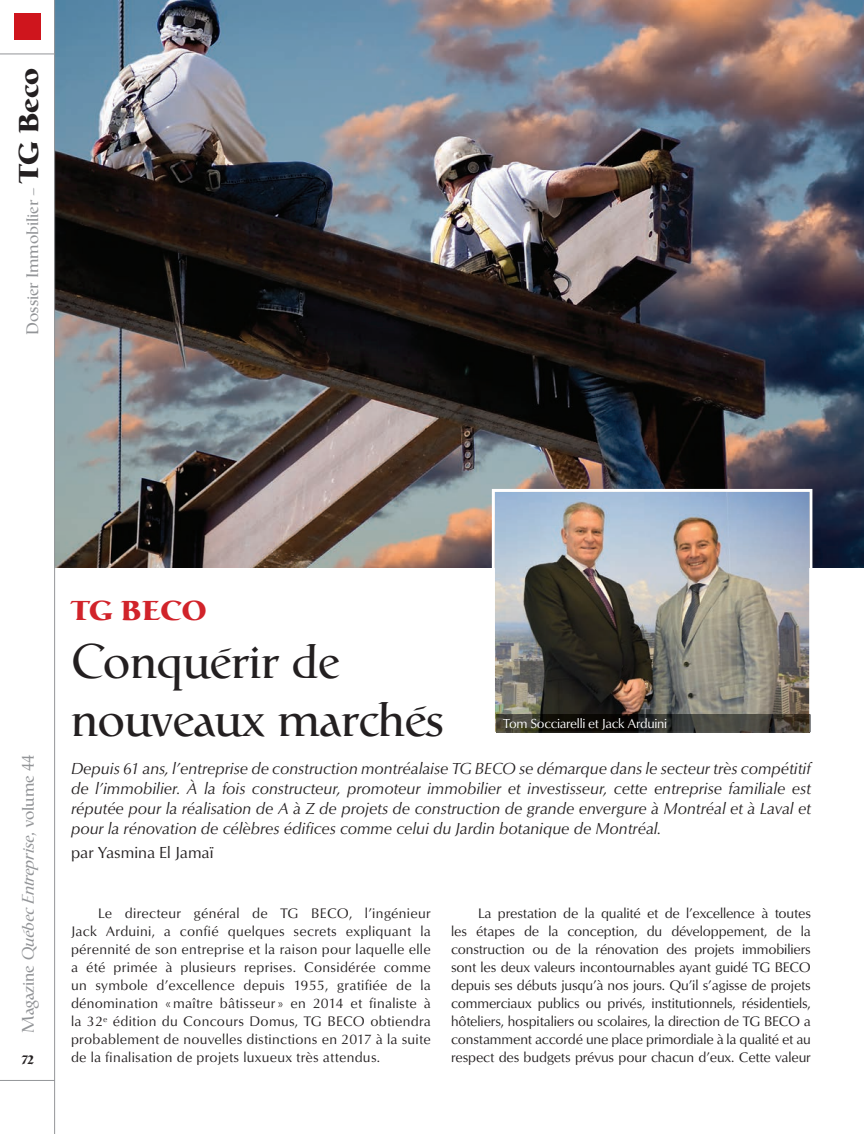
<style>
.page{position:relative;width:864px;height:1134px;background:#fff}
.page>*{position:absolute;margin:0;border:0;box-sizing:border-box;transform-origin:0 0}
.t1{font:48px/57.6px "Catull";color:#231f20}
.t2{font:700 27px "Catull";letter-spacing:.02em;color:#d1232a}
.t3{font:italic 16.5px/19.8px "Opus";color:#231f20;text-align:justify}
.t4{font:16.5px "Catull";letter-spacing:-.01em;color:#939598}
.t5{font:16.5px "Opus";color:#231f20}
.t6{font:14.25px/18px "Opus";color:#231f20;text-align:justify}
.t7{font:13.5px "Opus";letter-spacing:-.02em;color:#fff}
.t8{font:700 12px "Catull";color:#231f20}
.s1{font-weight:700;font-size:27px;color:#231f20}
.s2{font-style:italic}
</style>
<div class="page">
<img style="left:55px;top:0;width:809px;height:567px">
<img style="left:492px;top:489px;width:320px;height:244px">
<hr style="left:54px;top:0;width:1px;height:1133px;background:#939598">
<hr style="left:0;top:1079px;width:55px;height:1px;background:#939598">
<hr style="left:0;top:54px;width:55px;height:1px;background:#939598">
<div style="left:15px;top:13px;width:26px;height:27px;background:#cf151d"></div>
<svg style="left:496px;top:714px;width:315px;height:18px;background:#302f28"></svg>
<p class="t4" style="left:24px;top:334px;width:268px;rotate:-90deg">Dossier Immobilier – <span class="s1">TG Beco</span></p>
<p class="t4" style="left:19px;top:1032px;width:280px;rotate:-90deg">Magazine <span class="s2">Québec Entreprise</span>, volume 44</p>
<p class="t8" style="left:21px;top:1051px;width:15px">72</p>
<h2 class="t2" style="left:71px;top:593px;width:137px">TG BECO</h2>
<h1 class="t1" style="left:71px;top:635px;width:374px">Conquérir de nouveaux marchés</h1>
<p class="t3" style="left:71px;top:758px;width:741px">Depuis 61 ans, l’entreprise de construction montréalaise TG BECO se démarque dans le secteur très compétitif de l’immobilier. À la fois constructeur, promoteur immobilier et investisseur, cette entreprise familiale est réputée pour la réalisation de A à Z de projets de construction de grande envergure à Montréal et à Laval et pour la rénovation de célèbres édifices comme celui du Jardin botanique de Montréal.</p>
<p class="t5" style="left:71px;top:842px;width:144px">par Yasmina El Jamaï</p>
<p class="t7" style="left:503px;top:715px;width:166px">Tom Socciarelli et Jack Arduini</p>
<p class="t6" style="left:71px;top:904px;width:361px;text-indent:27px">Le directeur général de TG BECO, l’ingénieur Jack Arduini, a confié quelques secrets expliquant la pérennité de son entreprise et la raison pour laquelle elle a été primée à plusieurs reprises. Considérée comme un symbole d’excellence depuis 1955, gratifiée de la dénomination « maître bâtisseur » en 2014 et finaliste à la 32<sup>e</sup> édition du Concours Domus, TG BECO obtiendra probablement de nouvelles distinctions en 2017 à la suite de la finalisation de projets luxueux très attendus.</p>
<p class="t6" style="left:451px;top:904px;width:361px;text-indent:27px">La prestation de la qualité et de l’excellence à toutes les étapes de la conception, du développement, de la construction ou de la rénovation des projets immobiliers sont les deux valeurs incontournables ayant guidé TG BECO depuis ses débuts jusqu’à nos jours. Qu’il s’agisse de projets commerciaux publics ou privés, institutionnels, résidentiels, hôteliers, hospitaliers ou scolaires, la direction de TG BECO a constamment accordé une place primordiale à la qualité et au respect des budgets prévus pour chacun d’eux. Cette valeur</p>
</div>
